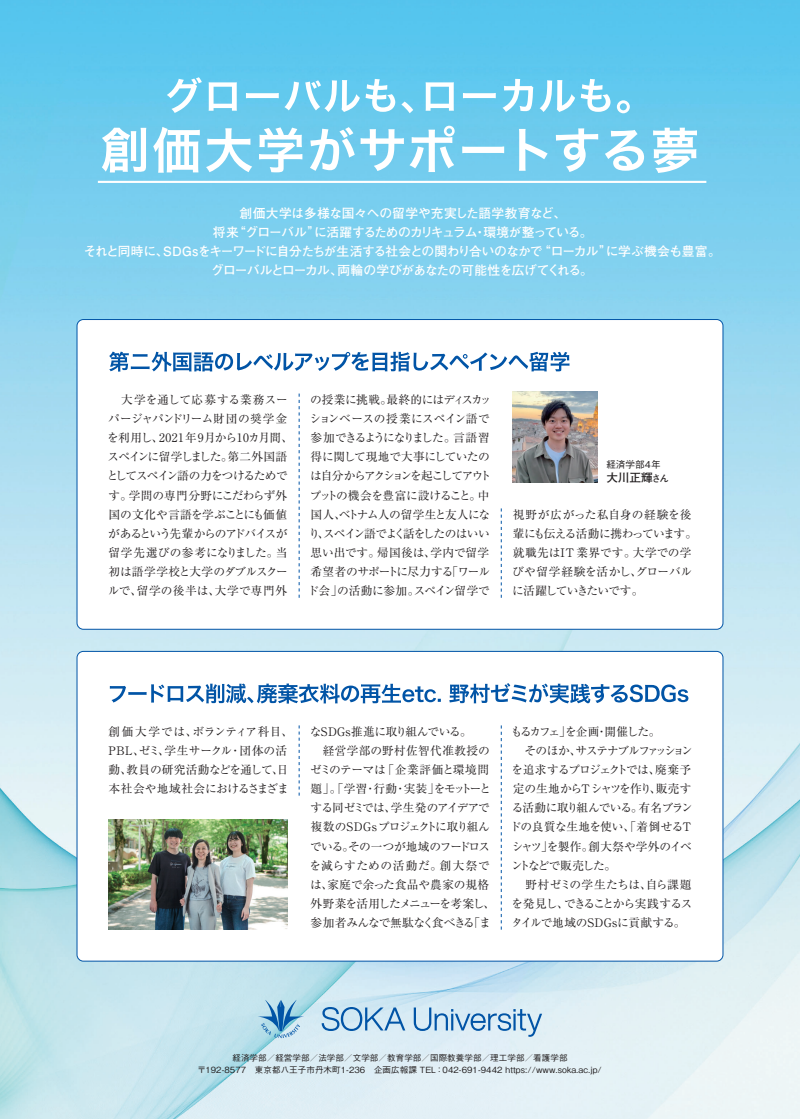
<style>
.page{position:relative;width:800px;height:1119px;background:#fff}
.page>*{position:absolute;margin:0;border:0;box-sizing:border-box;transform-origin:0 0}
.t1{font:12.75px/19.2px "Futo Go B101 Pro Bold 90 msp RKSJ H";letter-spacing:-.045em;color:#fff;text-align:center}
.t2{font:11.7px/19.2px "Ryumin Pro Regular 90 msp RKSJ H";letter-spacing:-.04em;color:#231f20}
.t3{font:11.7px/19.2px "Ryumin Pro Regular 90 msp RKSJ H";letter-spacing:-.015em;color:#231f20}
.t4{font:11.7px/19.2px "Ryumin Pro Regular 90 msp RKSJ H";letter-spacing:.005em;color:#231f20}
.t5{font:11.7px "Futo Go B101 Pro Bold 90 msp RKSJ H";color:#231f20}
.t6{font:9.6px "Gothic BBB Pro Medium 90 msp RKSJ H";color:#231f20}
.t7{font:8.55px/12.8px "Gothic BBB Pro Medium 90 msp RKSJ H";letter-spacing:.01em;color:#231f20;text-align:center}
.s1{font-size:9.6px}
</style>
<div class="page">
<img style="left:0;top:0;width:799px;height:1118px">
<div style="left:77px;top:319px;width:645px;height:310px;background:#fff;border-radius:6px"></div>
<div style="left:77px;top:651px;width:645px;height:310px;background:#fff;border-radius:6px"></div>
<svg style="left:321px;top:1006px;width:84px;height:24px"></svg>
<svg style="left:413px;top:1007px;width:129px;height:29px"></svg>
<svg style="left:258px;top:999px;width:46px;height:38px"></svg>
<svg style="left:102px;top:126px;width:594px;height:47px"></svg>
<svg style="left:167px;top:77px;width:462px;height:36px"></svg>
<img style="left:512px;top:391px;width:85px;height:92px">
<svg style="left:299px;top:393px;width:1px;height:204px"></svg>
<svg style="left:501px;top:508px;width:1px;height:89px"></svg>
<svg style="left:109px;top:351px;width:460px;height:20px"></svg>
<img style="left:108px;top:819px;width:179px;height:110px">
<svg style="left:299px;top:725px;width:1px;height:70px"></svg>
<svg style="left:501px;top:725px;width:1px;height:204px"></svg>
<svg style="left:110px;top:683px;width:578px;height:20px"></svg>
<hr style="left:98px;top:181px;width:608px;height:2px;background:#fff">
<p class="t1" style="left:84px;top:205px;width:638px">創価大学は多様な国々への留学や充実した語学教育など、<br>将来“グローバル”に活躍するためのカリキュラム・環境が整っている。<br>それと同時に、SDGsをキーワードに自分たちが生活する社会との関わり合いのなかで“ローカル”に学ぶ機会も豊富。グローバルとローカル、両輪の学びがあなたの可能性を広げてくれる。</p>
<p class="t2" style="left:107px;top:391px;width:188px">　大学を通して応募する業務スーパージャパンドリーム財団の奨学金を利用し、2021年9月から10カ月間、スペインに留学しました。第二外国語としてスペイン語の力をつけるためです。学問の専門分野にこだわらず外国の文化や言語を学ぶことにも価値があるという先輩からのアドバイスが留学先選びの参考になりました。当初は語学学校と大学のダブルスクールで、留学の後半は、大学で専門外</p>
<p class="t2" style="left:307px;top:391px;width:185px">の授業に挑戦。最終的にはディスカッションベースの授業にスペイン語で参加できるようになりました。言語習得に関して現地で大事にしていたのは自分からアクションを起こしてアウトプットの機会を豊富に設けること。中国人、ベトナム人の留学生と友人になり、スペイン語でよく話をしたのはいい思い出です。帰国後は、学内で留学希望者のサポートに尽力する「ワールド会」の活動に参加。スペイン留学で</p>
<p class="t6" style="left:606px;top:460px;width:56px">経済学部4年</p>
<p class="t5" style="left:606px;top:472px;width:64px">大川正輝<span class="s1">さん</span></p>
<p class="t2" style="left:512px;top:506px;width:187px">視野が広がった私自身の経験を後輩にも伝える活動に携わっています。就職先はIT 業界です。大学での学びや留学経験を活かし、グローバルに活躍していきたいです。</p>
<p class="t4" style="left:108px;top:723px;width:186px">創価大学では、ボランティア科目、<br>PBL、ゼミ、学生サークル・団体の活動、教員の研究活動などを通して、日本社会や地域社会におけるさまざま</p>
<p class="t3" style="left:309px;top:723px;width:187px">なSDGs推進に取り組んでいる。<br>　経営学部の野村佐智代准教授のゼミのテーマは「企業評価と環境問題」。「学習・行動・実装」をモットーとする同ゼミでは、学生発のアイデアで複数のSDGsプロジェクトに取り組んでいる。その一つが地域のフードロスを減らすための活動だ。創大祭では、家庭で余った食品や農家の規格外野菜を活用したメニューを考案し、参加者みんなで無駄なく食べきる「ま</p>
<p class="t2" style="left:509px;top:723px;width:184px">もるカフェ」を企画・開催した。<br>　そのほか、サステナブルファッションを追求するプロジェクトでは、廃棄予定の生地からTシャツを作り、販売する活動に取り組んでいる。有名ブランドの良質な生地を使い、「着倒せるTシャツ」を製作。創大祭や学外のイベントなどで販売した。<br>　野村ゼミの学生たちは、自ら課題を発見し、できることから実践するスタイルで地域のSDGsに貢献する。</p>
<p class="t7" style="left:197px;top:1051px;width:406px">経済学部／経営学部／法学部／文学部／教育学部／国際教養学部／理工学部／看護学部<br>〒192-8577　東京都八王子市丹木町1-236　企画広報課 TEL：042-691-9442 https://www.soka.ac.jp/</p>
</div>
